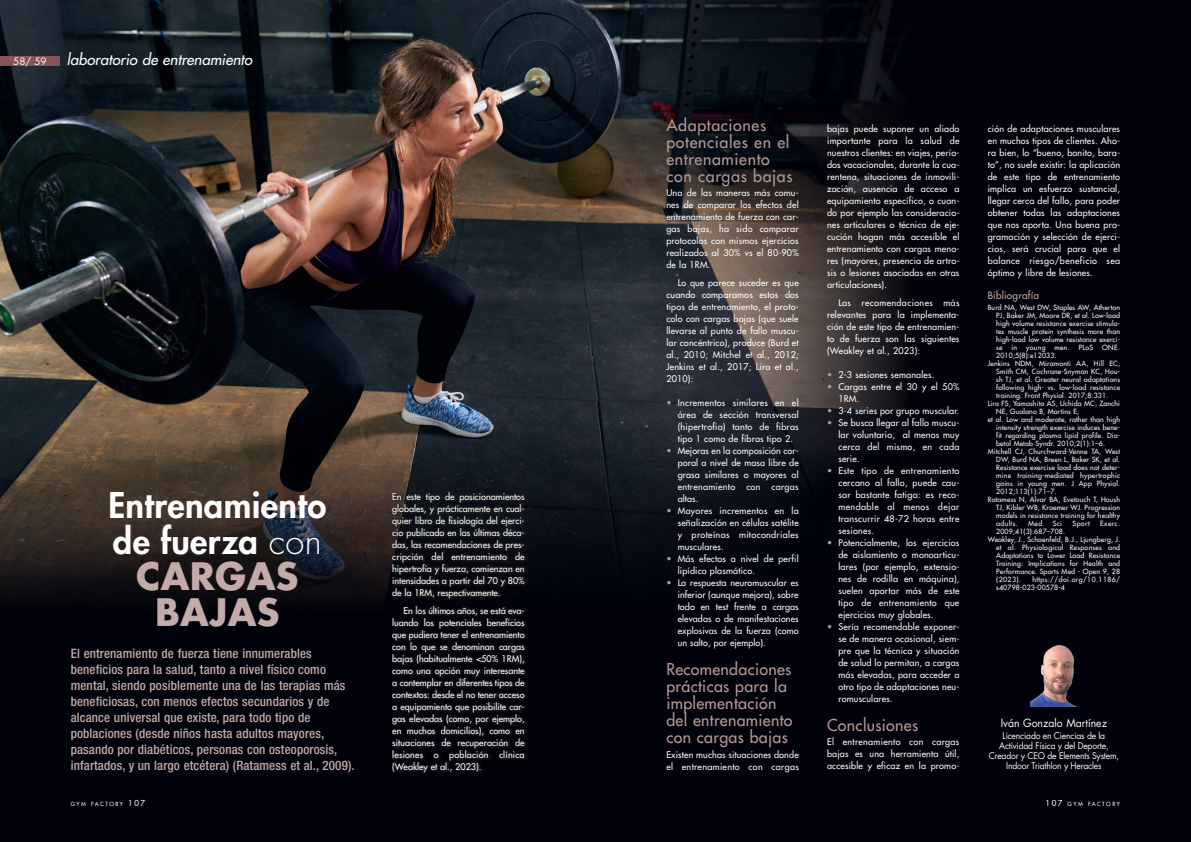
<style>
.page{position:relative;width:1191px;height:842px;background:#00010a}
.page>*{position:absolute;margin:0;border:0;box-sizing:border-box;transform-origin:0 0}
.Cuerpo{font:700 36.8px/36px "Futura Std";letter-spacing:.01em;color:#c3aba9;text-align:center}
.Cuerpo-2{font:800 34.5px/36px "Futura Std";letter-spacing:.01em;color:#fff}
._1111111111111111{font:500 16px/17px "Futura Std";letter-spacing:.02em;color:#b59897}
._1111111111111111-2{font:500 16px/17px "Futura Std";letter-spacing:.04em;color:#b59897}
.t1{font:italic 500 15px "Futura Std";color:#fff}
.t2{font:500 condensed 13px/16px "Helvetica Neue LT Std";letter-spacing:.01em;color:#c3aba9}
.paragraph_scx2518041{font:11px "Futura Std";color:#fff;scale:.95 1}
.t3{font:500 10px "Futura Std";letter-spacing:.02em;color:#c3aba9}
.t4{font:10px "Futura Std";color:#fff}
.t5{font:500 9px/12px "Futura Std";letter-spacing:.02em;color:#fff;text-align:justify}
.Predeterminado{font:9px/10px "Futura Std";letter-spacing:-.02em;color:#fff;text-align:center;scale:.95 1}
.t6{font:500 7px/8px "Futura Std";letter-spacing:.02em;color:#fff;text-align:justify}
.t7{font:500 7px/8px "Futura Std";letter-spacing:.055em;color:#fff}
.t8{font:500 5.6px "Futura Std";letter-spacing:.255em;color:#fff}
.s1{color:#b59897}
.s2{font-weight:300}
.s3{font-size:8px}
</style>
<div class="page">
<img style="left:0;top:0;width:904px;height:600px">
<div style="left:0;top:56px;width:60px;height:10px;background:#845456"></div>
<div style="left:390px;top:490px;width:138px;height:286px;background:#231f20;opacity:.75"></div>
<img style="left:1030px;top:645px;width:47px;height:62px">
<p class="t4" style="left:13px;top:55px;width:35px">58/ 59</p>
<p class="t1" style="left:67px;top:50px;width:187px">laboratorio de entrenamiento</p>
<p class="_1111111111111111-2" style="left:666px;top:116px;width:128px">Adaptaciones potenciales en el entrenamiento con cargas bajas</p>
<p class="t5" style="left:666px;top:187px;width:134px">Una de las maneras más comu&shy;nes de comparar los efectos del entrenamiento de fuerza con car&shy;gas bajas, ha sido comparar protocolos con mismos ejercicios realizados al 30% vs el 80-90% de la 1RM.</p>
<p class="t5" style="left:666px;top:277px;width:134px;text-indent:11px">Lo que parece suceder es que cuando comparamos estos dos tipos de entrenamiento, el proto&shy;colo con cargas bajas (que suele llevarse al punto de fallo muscu&shy;lar concéntrico), produce (Burd et al., 2010; Mitchel et al., 2012; Jenkins et al., 2017; Lira et al., 2010):</p>
<p class="t5" style="left:677px;top:397px;width:122px;text-indent:-11px"><span class="s1">•</span> Incrementos similares en el área de sección transversal (hipertrofia) tanto de fibras tipo 1 como de fibras tipo 2.</p>
<p class="t5" style="left:677px;top:445px;width:122px;text-indent:-11px"><span class="s1">•</span> Mejoras en la composición cor&shy;poral a nivel de masa libre de grasa similares o mayores al entrenamiento con cargas altas.</p>
<p class="t5" style="left:677px;top:505px;width:122px;text-indent:-11px"><span class="s1">•</span> Mayores incrementos en la señalización en células satélite y proteínas mitocondriales musculares.</p>
<p class="t5" style="left:677px;top:553px;width:122px;text-indent:-11px"><span class="s1">•</span> Más efectos a nivel de perfil lipídico plasmático.</p>
<p class="t5" style="left:677px;top:577px;width:122px;text-indent:-11px"><span class="s1">•</span> La respuesta neuromuscular es inferior (aunque mejora), sobre todo en test frente a cargas elevadas o de manifestaciones explosivas de la fuerza (como un salto, por ejemplo).</p>
<p class="_1111111111111111" style="left:666px;top:661px;width:128px">Recomendaciones prácticas para la implementación del entrenamiento con cargas bajas</p>
<p class="t5" style="left:666px;top:749px;width:134px">Existen muchas situaciones donde el entrenamiento con cargas</p>
<p class="t5" style="left:987px;top:123px;width:134px">ción de adaptaciones musculares en muchos tipos de clientes. Aho&shy;ra bien, lo “bueno, bonito, bara&shy;to”, no suele existir: la aplicación de este tipo de entrenamiento implica un esfuerzo sustancial, llegar cerca del fallo, para poder obtener todas las adaptaciones que nos aporta. Una buena pro&shy;gramación y selección de ejerci&shy;cios, será crucial para que el balance riesgo/beneficio sea óptimo y libre de lesiones.</p>
<p class="t3" style="left:987px;top:289px;width:53px">Bibliografía</p>
<p class="t6" style="left:996px;top:304px;width:125px;text-indent:-9px">Burd NA, West DW, Staples AW, Atherton PJ, Baker JM, Moore DR, et al. Low-load high volume resistance exercise stimula&shy;tes muscle protein synthesis more than high-load low volume resistance exerci&shy;se</p>
<p class="t5" style="left:827px;top:123px;width:134px">bajas puede suponer un aliado importante para la salud de nuestros clientes: en viajes, perío&shy;dos vacacionales, durante la cua&shy;rentena, situaciones de inmovili&shy;zación, ausencia de acceso a equipamiento específico, o cuan&shy;do por ejemplo las consideracio&shy;nes articulares o técnica de eje&shy;cución hagan más accesible el entrenamiento con cargas meno&shy;res (mayores, presencia de artro&shy;sis o lesiones asociadas en otras articulaciones).</p>
<p class="t5" style="left:827px;top:296px;width:134px;text-indent:11px">Las recomendaciones más relevantes para la implementa&shy;ción de este tipo de entrenamien&shy;to de fuerza son las siguientes (Weakley et al., 2023):</p>
<p class="t5" style="left:827px;top:368px;width:109px"><span class="s1">•</span> 2-3 sesiones semanales.</p>
<p class="t5" style="left:838px;top:380px;width:122px;text-indent:-11px"><span class="s1">•</span> Cargas entre el 30 y el 50%<br>1RM.</p>
<p class="t5" style="left:827px;top:404px;width:134px"><span class="s1">•</span> 3-4 series por grupo muscular.</p>
<p class="t5" style="left:838px;top:416px;width:122px;text-indent:-11px"><span class="s1">•</span> Se busca llegar al fallo muscu&shy;lar voluntario, al menos muy cerca del mismo, en cada serie.</p>
<p class="t5" style="left:838px;top:464px;width:123px;text-indent:-11px"><span class="s1">•</span> Este tipo de entrenamiento cercano al fallo, puede cau&shy;sar bastante fatiga: es reco&shy;mendable al menos dejar transcurrir 48-72 horas entre sesiones.</p>
<p class="t5" style="left:838px;top:536px;width:122px;text-indent:-11px"><span class="s1">•</span> Potencialmente, los ejercicios de aislamiento o monoarticu&shy;lares (por ejemplo, extensio&shy;nes de rodilla en máquina), suelen aportar más de este tipo de entrenamiento que ejercicios muy globales.</p>
<p class="t5" style="left:838px;top:620px;width:122px;text-indent:-11px"><span class="s1">•</span> Sería recomendable exponer&shy;se de manera ocasional, siem&shy;pre que la técnica y situación de salud lo permitan, a cargas más elevadas, para acceder a otro tipo de adaptaciones neu&shy;romusculares.</p>
<p class="_1111111111111111" style="left:827px;top:716px;width:93px">Conclusiones</p>
<p class="t5" style="left:827px;top:736px;width:134px">El entrenamiento con cargas bajas es una herramienta útil, accesible y eficaz en la promo-</p>
<p class="t6" style="left:1011px;top:344px;width:7px">in</p>
<p class="t6" style="left:1026px;top:344px;width:21px">young</p>
<p class="t6" style="left:1054px;top:344px;width:17px">men.</p>
<p class="t6" style="left:1078px;top:344px;width:16px">PLoS</p>
<p class="t6" style="left:1102px;top:344px;width:19px">ONE.</p>
<p class="t6" style="left:996px;top:352px;width:62px">2010;5(8):e12033.</p>
<p class="t6" style="left:996px;top:360px;width:125px;text-indent:-9px">Jenkins NDM, Miramonti AA, Hill EC, Smith CM, Cochrane-Snyman KC, Hou&shy;sh TJ, et al. Greater neural adaptations following high- vs. low-load resistance training. Front Physiol. 2017;8:331.</p>
<p class="t6" style="left:996px;top:400px;width:125px;text-indent:-9px">Lira FS, Yamashita AS, Uchida MC, Zanchi<br>NE, Gualano B, Martins E,</p>
<p class="t6" style="left:996px;top:416px;width:125px;text-indent:-9px">et al. Low and moderate, rather than high intensity strength exercise induces bene&shy;fit regarding plasma lipid profile. Dia&shy;betol Metab Syndr. 2010;2(1):1–6.</p>
<p class="t6" style="left:996px;top:448px;width:125px;text-indent:-9px">Mitchell CJ, Churchward-Venne TA, West DW, Burd NA, Breen L, Baker SK, et al.<br>Resistance exercise load does not deter&shy;mine training-mediated hypertrophic gains in young men. J App Physiol.<br>2012;113(1):71–7.</p>
<p class="t6" style="left:996px;top:496px;width:125px;text-indent:-9px">Ratamess N, Alvar BA, Evetouch T, Housh TJ, Kibler WB, Kraemer WJ. Progression models in resistance training for healthy adults.</p>
<p class="Cuerpo-2" style="left:108px;top:488px;width:219px">Entrenamiento de fuerza <span class="s2">con</span></p>
<p class="Cuerpo" style="left:136px;top:558px;width:164px">CARGAS<br>BAJAS</p>
<p class="t5" style="left:392px;top:491px;width:134px">En este tipo de posicionamientos globales, y prácticamente en cual&shy;quier libro de fisiología del ejerci&shy;cio publicado en las últimas déca&shy;das, las recomendaciones de pres&shy;cripción del entrenamiento de hipertrofia y fuerza, comienzan en intensidades a partir del 70 y 80% de la 1RM, respectivamente.</p>
<p class="t5" style="left:392px;top:604px;width:134px;text-indent:11px">En los últimos años, se está eva&shy;luando los potenciales beneficios que pudiera tener el entrenamiento con lo que se denominan cargas bajas (habitualmente &lt;50% 1RM), como una opción muy interesante a contemplar en diferentes tipos de contextos: desde el no tener acceso a equipamiento que posibilite car&shy;gas elevadas (como, por ejemplo, en muchos domicilios), como en situaciones de recuperación de lesiones o población clínica (Weakley et al., 2023).</p>
<p class="t6" style="left:1028px;top:520px;width:15px">Med</p>
<p class="t6" style="left:1052px;top:520px;width:11px">Sci</p>
<p class="t6" style="left:1072px;top:520px;width:19px">Sport</p>
<p class="t6" style="left:1100px;top:520px;width:21px">Exerc.</p>
<p class="t6" style="left:996px;top:528px;width:70px">2009;41(3):687–708.</p>
<p class="t6" style="left:996px;top:536px;width:125px;text-indent:-9px">Weakley, J., Schoenfeld, B.J., Ljungberg, J. et al. Physiological Responses and Adaptations to Lower Load Resistance Training: Implications for Health and Performance. Sports Med - Open 9, 28 (2023).</p>
<p class="t7" style="left:996px;top:576px;width:125px;text-indent:36px">https://doi.org/10.1186/ s40798-023-00578-4</p>
<p class="t2" style="left:71px;top:645px;width:285px">El entrenamiento de fuerza tiene innumerables beneficios para la salud, tanto a nivel físico como mental, siendo posiblemente una de las terapias más beneficiosas, con menos efectos secundarios y de alcance universal que existe, para todo tipo de poblaciones (desde niños hasta adultos mayores, pasando por diabéticos, personas con osteoporosis, infartados, y un largo etcétera) (Ratamess et al., 2009).</p>
<p class="t8" style="left:71px;top:800px;width:76px">GYM FACTORY <span class="s3">107</span></p>
<p class="t8" style="left:1045px;top:800px;width:76px"><span class="s3">107</span> GYM FACTORY</p>
<p class="paragraph_scx2518041" style="left:1000px;top:715px;width:113px">Iván Gonzalo Martínez</p>
<p class="Predeterminado" style="left:988px;top:731px;width:139px">Licenciado en Ciencias de la<br>Actividad Física y del Deporte,<br>Creador y CEO de Elements System,<br>Indoor Triathlon y Heracles</p>
</div>
